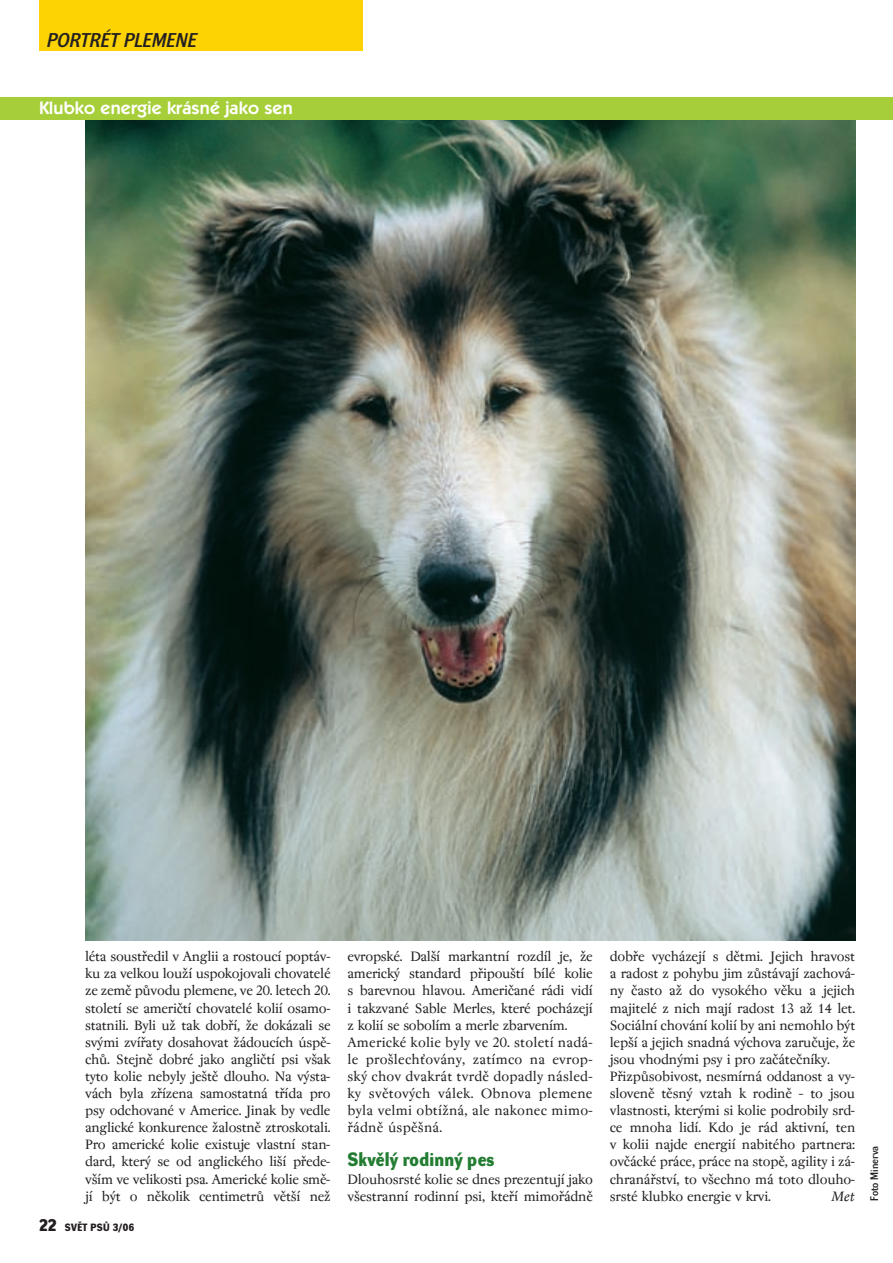
<style>
.page{position:relative;width:893px;height:1263px;background:#fff}
.page>*{position:absolute;margin:0;border:0;box-sizing:border-box;transform-origin:0 0}
.t1{font:19.5px "Dynamo D Italic D";letter-spacing:.01em;color:#231f20}
.t2{font:18.9px "Dynamo DB";letter-spacing:.01em;color:#227d32}
.t3{font:600 18px "Itc Kabel CE";letter-spacing:.01em;color:#fff}
.t4{font:15px/17.1px "Regent";letter-spacing:-.015em;color:#231f20}
.t5{font:italic 15px "Regent";color:#231f20}
.t6{font:10.8px "Dynamo DD";color:#231f20}
.t7{font:10.35px "Dynamo DB";letter-spacing:.03em;color:#231f20}
.s1{font-size:16.5px}
</style>
<div class="page">
<img style="left:0;top:0;width:893px;height:941px">
<h1 class="t1" style="left:47px;top:32px;width:151px">PORTRÉT PLEMENE</h1>
<p class="t3" style="left:39px;top:101px;width:255px">Klubko energie krásné jako sen</p>
<p class="t4" style="left:85px;top:949px;width:247px;text-align:justify">léta soustfiedil v Anglii a rostoucí poptáv&shy;ku za velkou louÏí uspokojovali chovatelé ze zemû pÛvodu plemene, ve 20. letech 20. století se ameriãtí chovatelé kolií osamo&shy;statnili. Byli uÏ tak dobfií, Ïe dokázali se sv˘mi zvífiaty dosahovat Ïádoucích úspû&shy;chÛ. Stejnû dobré jako angliãtí psi v‰ak tyto kolie nebyly je‰tû dlouho. Na v˘sta&shy;vách byla zfiízena samostatná tfiída pro psy odchované v Americe. Jinak by vedle anglické konkurence Ïalostnû ztroskotali.<br>Pro americké kolie existuje vlastní stan&shy;dard, kter˘ se od anglického li‰í pfiede&shy;v‰ím ve velikosti psa. Americké kolie smû&shy;jí b˘t o nûkolik centimetrÛ vût‰í neÏ</p>
<p class="t4" style="left:347px;top:949px;width:247px">evropské. Dal‰í markantní rozdíl je, Ïe americk˘ standard pfiipou‰tí bílé kolie s barevnou hlavou. Ameriãané rádi vidí i takzvané Sable Merles, které pocházejí z kolií se sobolím a merle zbarvením.<br>Americké kolie byly ve 20. století nadá&shy;le pro‰lechÈovány, zatímco na evrop&shy;sk˘ chov dvakrát tvrdû dopadly násled&shy;ky svûtov˘ch válek. Obnova plemene byla velmi obtíÏná, ale nakonec mimo&shy;fiádnû úspû‰ná.</p>
<p class="t2" style="left:347px;top:1152px;width:148px">Skvûl˘ rodinn˘ pes</p>
<p class="t4" style="left:347px;top:1171px;width:247px">Dlouhosrsté kolie se dnes prezentují jako v‰estranní rodinní psi, ktefií mimofiádnû</p>
<p class="t7" style="left:39px;top:1223px;width:97px"><span class="s1">22</span> SVùT PSÒ 3/06</p>
<p class="t4" style="left:610px;top:949px;width:247px">dobfie vycházejí s dûtmi. Jejich hravost a radost z pohybu jim zÛstávají zachová&shy;ny ãasto aÏ do vysokého vûku a jejich majitelé z nich mají radost 13 aÏ 14 let.<br>Sociální chování kolií by ani nemohlo b˘t lep‰í a jejich snadná v˘chova zaruãuje, Ïe jsou vhodn˘mi psy i pro zaãáteãníky.<br>PfiizpÛsobivost, nesmírná oddanost a vy&shy;slovenû tûsn˘ vztah k rodinû – to jsou vlastnosti, kter˘mi si kolie podrobily srd&shy;ce mnoha lidí. Kdo je rád aktivní, ten v kolii najde energií nabitého partnera: ovãácké práce, práce na stopû, agility i zá&shy;chranáfiství, to v‰echno má toto dlouho&shy;srsté klubko energie v krvi.</p>
<p class="t5" style="left:831px;top:1190px;width:25px">Met</p>
<p class="t6" style="left:870px;top:1200px;width:56px;rotate:-90deg">Foto Minerva</p>
</div>
